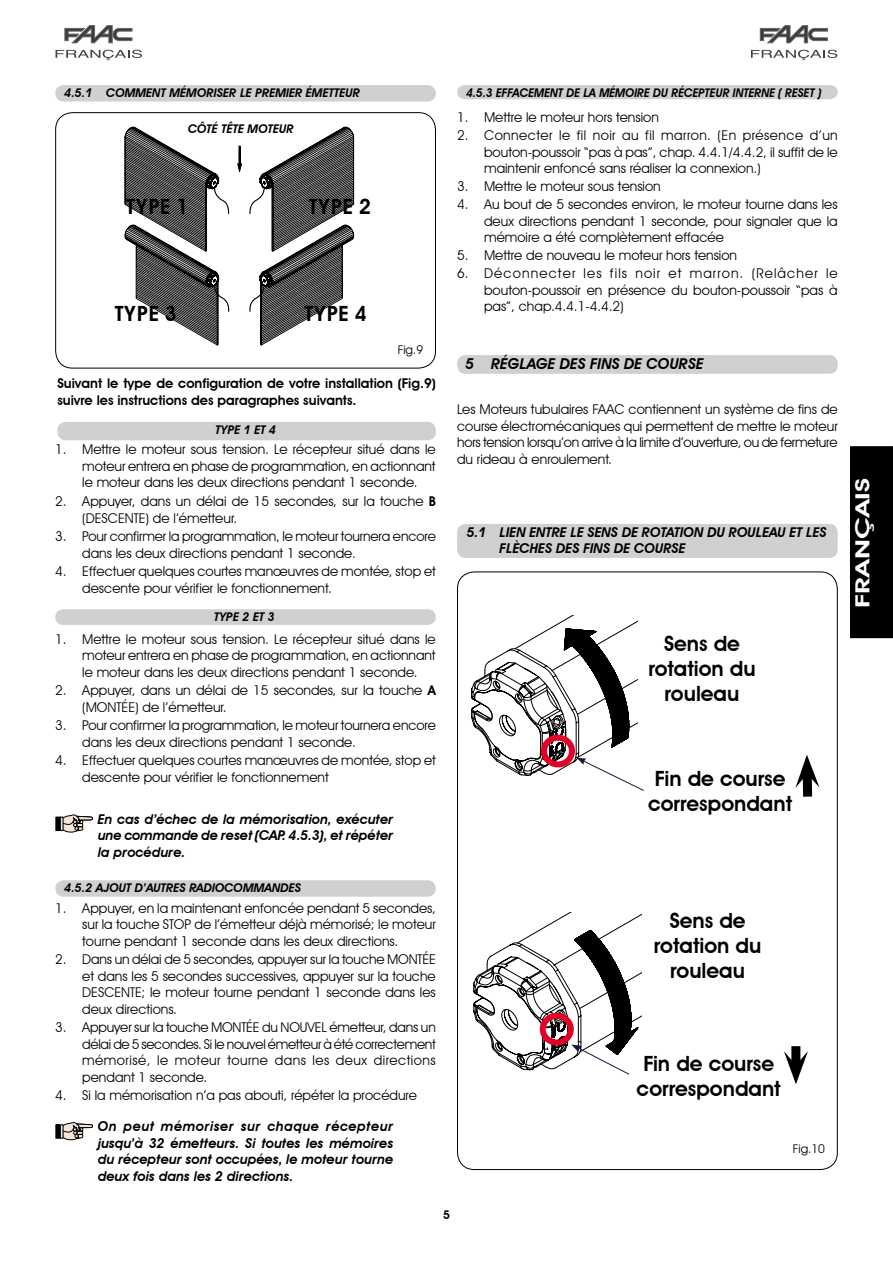
<style>
.page{position:relative;width:893px;height:1263px;background:#fff}
.page>*{position:absolute;margin:0;border:0;box-sizing:border-box;transform-origin:0 0}
.t1{font:600 21px/25.2px "Avant Garde IT Cby BT";color:#000;text-align:center}
.t2{font:600 21px "Avant Garde";color:#000}
.t3{font:600 19.5px "Avant Garde IT Cby BT";color:#fff;scale:1.5 1}
.t4{font:italic 600 15px "Avant Garde IT Cby BT";color:#000}
.t5{font:13.5px/16.5px "Avant Garde IT Cby BT";color:#000}
.t6{font:italic 600 13.5px/16.5px "Avant Garde IT Cby BT";color:#000;text-align:justify}
.t7{font:600 13.5px/16.5px "Avant Garde IT Cby BT";color:#000}
.t8{font:13.5px/18.3px "Avant Garde IT Cby BT";letter-spacing:.08em;color:#000}
.t9{font:13.5px/18.3px "Avant Garde IT Cby BT";letter-spacing:.03em;color:#000}
.t10{font:italic 600 12px "Avant Garde IT Cby BT";color:#000}
.t11{font:italic 600 12px "Avant Garde IT Cby BT";color:#000;scale:.95 1}
.t12{font:12px "Avant Garde IT Cby BT";color:#000}
.s1{font-weight:600}
</style>
<div class="page">
<svg style="left:237px;top:146px;width:5px;height:26px"></svg>
<svg style="left:125px;top:127px;width:105px;height:218px"></svg>
<svg style="left:249px;top:127px;width:105px;height:218px"></svg>
<div style="left:55px;top:112px;width:381px;height:256px;border:1px solid #000;border-radius:17px"></div>
<div style="left:791px;top:1046px;width:9px;height:19px;background:#000"></div>
<svg style="left:784px;top:1051px;width:24px;height:33px"></svg>
<div style="left:803px;top:774px;width:9px;height:23px;background:#000"></div>
<svg style="left:795px;top:755px;width:24px;height:33px"></svg>
<svg style="left:473px;top:912px;width:168px;height:163px"></svg>
<svg style="left:471px;top:616px;width:173px;height:175px"></svg>
<svg style="left:65px;top:26px;width:67px;height:17px"></svg>
<svg style="left:56px;top:50px;width:86px;height:10px"></svg>
<svg style="left:760px;top:26px;width:67px;height:17px"></svg>
<svg style="left:751px;top:50px;width:86px;height:10px"></svg>
<div style="left:851px;top:447px;width:42px;height:191px;background:#000"></div>
<div style="left:850px;top:446px;width:43px;height:192px;border:1px solid #000"></div>
<div style="left:457px;top:355px;width:381px;height:19px;background:#cfd0d1;border-radius:9px"></div>
<div style="left:457px;top:524px;width:381px;height:34px;background:#cfd0d1;border-radius:9px"></div>
<div style="left:457px;top:85px;width:381px;height:14px;background:#cfd0d1"></div>
<div style="left:57px;top:422px;width:379px;height:18px;background:#cfd0d1;border-radius:9px"></div>
<svg style="left:55px;top:609px;width:381px;height:16px"></svg>
<div style="left:55px;top:880px;width:381px;height:17px;background:#cfd0d1;border-radius:8px"></div>
<div style="left:56px;top:1125px;width:5px;height:13px;background:#000"></div>
<svg style="left:61px;top:1122px;width:32px;height:18px"></svg>
<div style="left:60px;top:1124px;width:3px;height:14px;border:1px solid #000"></div>
<div style="left:55px;top:85px;width:381px;height:16px;background:#cfd0d1;border-radius:8px"></div>
<div style="left:56px;top:817px;width:5px;height:13px;background:#000"></div>
<svg style="left:61px;top:814px;width:32px;height:18px"></svg>
<div style="left:60px;top:817px;width:3px;height:14px;border:1px solid #000"></div>
<p class="t10" style="left:64px;top:86px;width:297px">4.5.1 COMMENT MÉMORISER LE PREMIER ÉMETTEUR</p>
<p class="t10" style="left:188px;top:122px;width:107px">CÔTÉ TÊTE MOTEUR</p>
<h1 class="t2" style="left:126px;top:194px;width:64px">TYPE 1</h1>
<h1 class="t2" style="left:309px;top:194px;width:64px">TYPE 2</h1>
<h1 class="t2" style="left:115px;top:301px;width:63px">TYPE 3</h1>
<h1 class="t2" style="left:305px;top:301px;width:64px">TYPE 4</h1>
<p class="t12" style="left:398px;top:343px;width:27px">Fig.9</p>
<p class="t7" style="left:57px;top:375px;width:380px">Suivant le type de configuration de votre installation (Fig.9) suivre les instructions des paragraphes suivants.</p>
<p class="t5" style="left:82px;top:441px;width:355px;text-align:justify">Mettre le moteur sous tension. Le récepteur situé dans le moteur entrera en phase de programmation, en actionnant le moteur dans les deux directions pendant 1 seconde.</p>
<p class="t5" style="left:82px;top:493px;width:355px">Appuyer, dans un délai de 15 secondes, sur la touche <span class="s1">B </span>(DESCENTE) de l’émetteur.</p>
<p class="t5" style="left:82px;top:528px;width:355px">Pour confirmer la programmation, le moteur tournera encore dans les deux directions pendant 1 seconde.</p>
<p class="t5" style="left:82px;top:563px;width:355px">Effectuer quelques courtes manœuvres de montée, stop et descente pour vérifier le fonctionnement.</p>
<p class="t10" style="left:216px;top:422px;width:62px">TYPE 1 ET 4</p>
<p class="t5" style="left:55px;top:441px;width:13px">1.</p>
<p class="t5" style="left:55px;top:493px;width:13px">2.</p>
<p class="t5" style="left:55px;top:528px;width:13px">3.</p>
<p class="t5" style="left:55px;top:563px;width:13px">4.</p>
<p class="t5" style="left:55px;top:630px;width:13px">1.</p>
<p class="t5" style="left:55px;top:682px;width:13px">2.</p>
<p class="t5" style="left:55px;top:717px;width:13px">3.</p>
<p class="t5" style="left:55px;top:752px;width:13px">4.</p>
<p class="t10" style="left:214px;top:610px;width:62px">TYPE 2 ET 3</p>
<p class="t5" style="left:82px;top:630px;width:355px;text-align:justify">Mettre le moteur sous tension. Le récepteur situé dans le moteur entrera en phase de programmation, en actionnant le moteur dans les deux directions pendant 1 seconde.</p>
<p class="t5" style="left:82px;top:682px;width:355px">Appuyer, dans un délai de 15 secondes, sur la touche <span class="s1">A </span>(MONTÉE) de l’émetteur.</p>
<p class="t5" style="left:82px;top:717px;width:355px">Pour confirmer la programmation, le moteur tournera encore dans les deux directions pendant 1 seconde.</p>
<p class="t5" style="left:82px;top:752px;width:355px">Effectuer quelques courtes manœuvres de montée, stop et descente pour vérifier le fonctionnement</p>
<p class="t6" style="left:98px;top:810px;width:297px">En cas d’échec de la mémorisation, exécuter une commande de reset (CAP. 4.5.3), et répéter la procédure.</p>
<p class="t10" style="left:64px;top:881px;width:238px">4.5.2 AJOUT D’AUTRES RADIOCOMMANDES</p>
<p class="t5" style="left:82px;top:899px;width:355px;text-align:justify">Appuyer, en la maintenant enfoncée pendant 5 secondes, sur la touche STOP de l’émetteur déjà mémorisé; le moteur tourne pendant 1 seconde dans les deux directions.</p>
<p class="t5" style="left:82px;top:951px;width:355px;text-align:justify">Dans un délai de 5 secondes, appuyer sur la touche MONTÉE et dans les 5 secondes successives, appuyer sur la touche DESCENTE; le moteur tourne pendant 1 seconde dans les deux directions.</p>
<p class="t5" style="left:82px;top:1019px;width:355px;text-align:justify">Appuyer sur la touche MONTÉE du NOUVEL émetteur, dans un délai de 5 secondes. Si le nouvel émetteur à été correctement mémorisé, le moteur tourne dans les deux directions pendant 1 seconde.</p>
<p class="t5" style="left:82px;top:1087px;width:336px">Si la mémorisation n’a pas abouti, répéter la procédure</p>
<p class="t5" style="left:55px;top:899px;width:13px">1.</p>
<p class="t5" style="left:55px;top:951px;width:13px">2.</p>
<p class="t5" style="left:55px;top:1019px;width:13px">3.</p>
<p class="t5" style="left:55px;top:1087px;width:13px">4.</p>
<p class="t6" style="left:98px;top:1118px;width:297px">On peut mémoriser sur chaque récepteur jusqu’à 32 émetteurs. Si toutes les mémoires du récepteur sont occupées, le moteur tourne deux fois dans les 2 directions.</p>
<p class="t11" style="left:466px;top:86px;width:375px">4.5.3 EFFACEMENT DE LA MÉMOIRE DU RÉCEPTEUR INTERNE ( RESET )</p>
<p class="t5" style="left:457px;top:108px;width:13px;line-height:18.3px">1.<br>2.</p>
<p class="t5" style="left:457px;top:177px;width:13px;line-height:18.3px">3.<br>4.</p>
<p class="t5" style="left:457px;top:246px;width:13px;line-height:18.3px">5.<br>6.</p>
<p class="t9" style="left:484px;top:108px;width:355px">Mettre le moteur hors tension<br>Connecter le fil noir au fil marron. (En présence d’un</p>
<p class="t5" style="left:484px;top:144px;width:355px">bouton-poussoir “pas à pas”, chap. 4.4.1/4.4.2, il suffit de le maintenir enfoncé sans réaliser la connexion.)</p>
<p class="t5" style="left:484px;top:177px;width:355px;line-height:18.3px">Mettre le moteur sous tension<br>Au bout de 5 secondes environ, le moteur tourne dans les</p>
<p class="t5" style="left:484px;top:213px;width:355px">deux directions pendant 1 seconde, pour signaler que la mémoire a été complètement effacée</p>
<p class="t8" style="left:484px;top:246px;width:355px">Mettre de nouveau le moteur hors tension<br>Déconnecter les fils noir et marron. (Relâcher le</p>
<p class="t5" style="left:484px;top:282px;width:355px">bouton-poussoir en présence du bouton-poussoir “pas à pas”, chap.4.4.1-4.4.2)</p>
<p class="t4" style="left:466px;top:355px;width:239px">5 RÉGLAGE DES FINS DE COURSE</p>
<p class="t5" style="left:457px;top:401px;width:382px;text-align:justify">Les Moteurs tubulaires FAAC contiennent un système de fins de course électromécaniques qui permettent de mettre le moteur hors tension lorsqu’on arrive à la limite d’ouverture, ou de fermeture du rideau à enroulement.</p>
<p class="t6" style="left:500px;top:524px;width:329px;text-indent:-33px">5.1 LIEN ENTRE LE SENS DE ROTATION DU ROULEAU ET LES<br>FLÈCHES DES FINS DE COURSE</p>
<h1 class="t1" style="left:648px;top:630px;width:109px">Sens de rotation du rouleau</h1>
<h2 class="t3" style="left:851px;top:608px;width:88px;rotate:-90deg">FRANÇAIS</h2>
<h1 class="t1" style="left:648px;top:766px;width:146px">Fin de course correspondant</h1>
<h1 class="t1" style="left:654px;top:907px;width:109px">Sens de rotation du rouleau</h1>
<h1 class="t1" style="left:637px;top:1050px;width:146px">Fin de course correspondant</h1>
<p class="t12" style="left:793px;top:1141px;width:34px">Fig.10</p>
</div>
